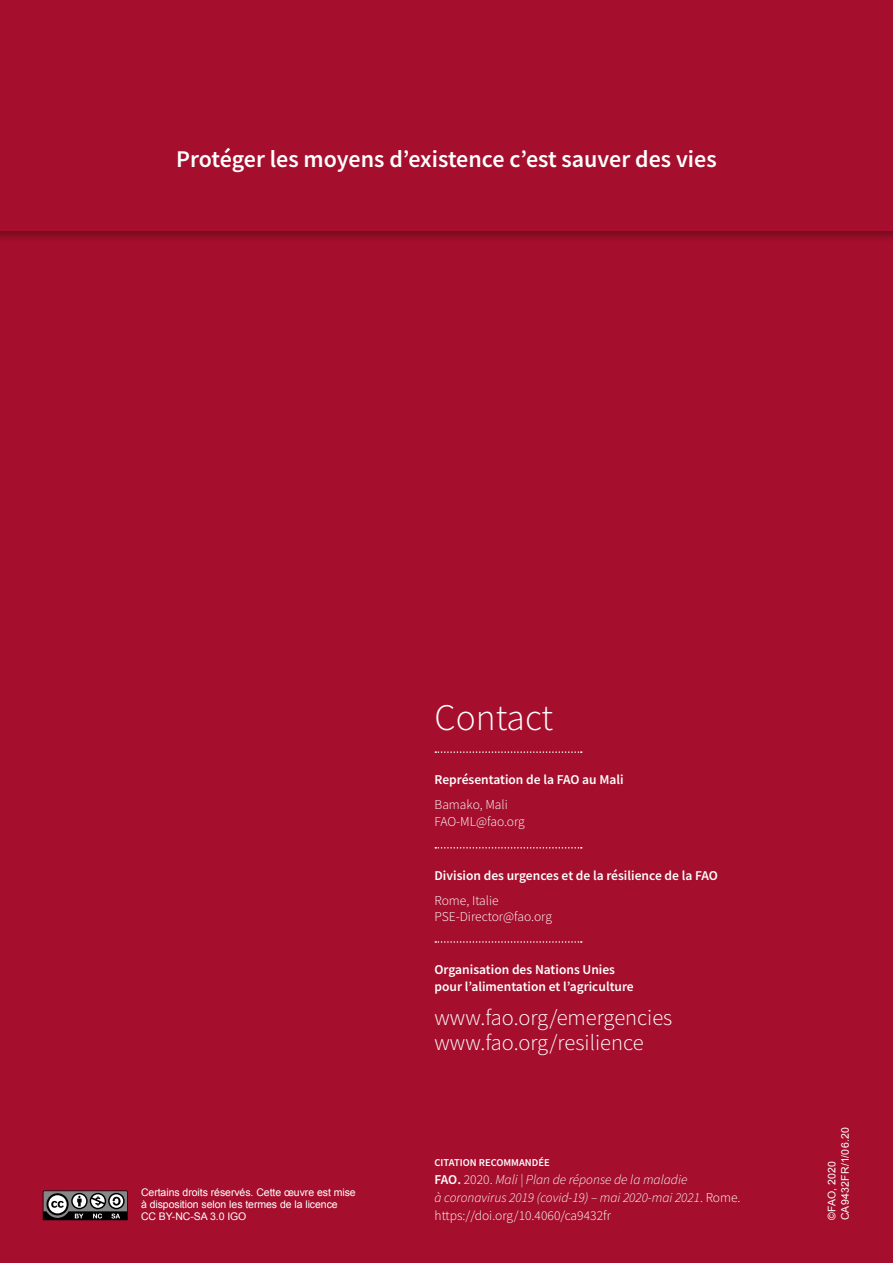
<style>
.page{position:relative;width:893px;height:1263px;background:#a50f2d}
.page>*{position:absolute;margin:0;border:0;box-sizing:border-box;transform-origin:0 0}
.t1{font:300 37.5px "Source Sans Pro";color:#fff}
.t2{font:600 24px "Source Sans Pro";color:#fff}
.t3{font:300 22.5px/25.5px "Source Sans Pro";color:#fff}
.t4{font:600 13.5px/16.5px "Source Sans Pro";color:#fff}
.t5{font:italic 300 13.5px/18px "Source Sans Pro";color:#fff}
.t6{font:300 13.5px/16.5px "Source Sans Pro";color:#fff}
.t7{font:10.5px/12px "Arial";letter-spacing:-.005em;color:#fff}
.t8{font:10.5px/13.5px "Arial";letter-spacing:.02em;color:#fff}
.t9{font:600 10.5px "Source Sans Pro";color:#fff}
.s1{font-weight:600;font-style:normal}
.s2{font-style:normal}
</style>
<div class="page">
<div style="left:0;top:81px;width:893px;height:162px;background:#000;opacity:.3"></div>
<div style="left:0;top:85px;width:893px;height:145px;background:#a50f2d"></div>
<div style="left:0;top:0;width:893px;height:111px;background:#a50f2d"></div>
<svg style="left:43px;top:1190px;width:85px;height:30px;background:#666464"></svg>
<svg style="left:435px;top:847px;width:147px;height:1px"></svg>
<svg style="left:435px;top:751px;width:147px;height:2px"></svg>
<svg style="left:435px;top:941px;width:147px;height:2px"></svg>
<h2 class="t2" style="left:176px;top:143px;width:542px">Protéger les moyens d’existence c’est sauver des vies</h2>
<p class="t7" style="left:141px;top:1187px;width:216px">Certains droits réservés. Cette œuvre est mise à disposition selon les termes de la licence<br>CC BY-NC-SA 3.0 IGO</p>
<h1 class="t1" style="left:435px;top:695px;width:120px">Contact</h1>
<p class="t4" style="left:435px;top:771px;width:191px">Représentation de la FAO au Mali</p>
<p class="t6" style="left:435px;top:796px;width:92px">Bamako, Mali<br>FAO-ML@fao.org</p>
<p class="t4" style="left:435px;top:867px;width:285px">Division des urgences et de la résilience de la FAO</p>
<p class="t6" style="left:435px;top:892px;width:119px">Rome, Italie<br>PSE-Director@fao.org</p>
<p class="t4" style="left:435px;top:961px;width:201px">Organisation des Nations Unies pour l’alimentation et l’agriculture</p>
<h3 class="t3" style="left:435px;top:1004px;width:239px">www.fao.org/emergencies www.fao.org/resilience</h3>
<p class="t9" style="left:435px;top:1156px;width:117px">CITATION RECOMMANDÉE</p>
<p class="t5" style="left:435px;top:1171px;width:307px"><span class="s1">FAO.</span> <span class="s2">2020.</span> Mali | Plan de réponse de la maladie<br>à coronavirus 2019 (covid-19) – mai 2020-mai 2021<span class="s2">. Rome. https://doi.org/10.4060/ca9432fr</span></p>
<p class="t8" style="left:825px;top:1220px;width:95px;rotate:-90deg">©FAO, 2020<br>CA9432FR/1/06.20</p>
</div>
